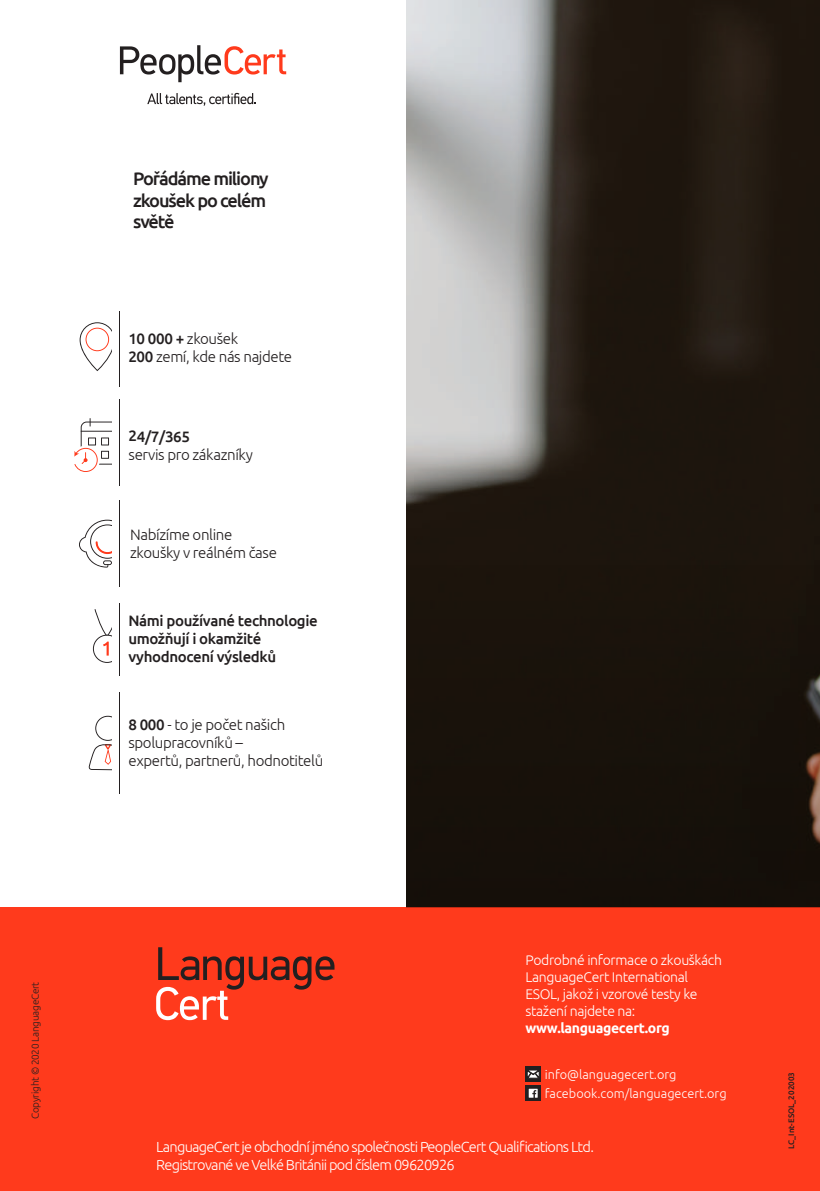
<style>
.page{position:relative;width:820px;height:1191px;background:#fff}
.page>*{position:absolute;margin:0;border:0;box-sizing:border-box;transform-origin:0 0}
.t1{font:500 18.2px/21.8px "Ubuntu";letter-spacing:-.06em;color:#231f20}
.t2{font:300 15px/18px "Ubuntu";letter-spacing:-.025em;color:#231f20}
.t3{font:500 15px/18px "Ubuntu";letter-spacing:-.025em;color:#231f20}
.t4{font:300 14.6px/18px "Ubuntu";letter-spacing:-.05em;color:#fff}
.t5{font:300 14px/16.8px "Ubuntu";letter-spacing:-.025em;color:#fff}
.t6{font:700 14px "Ubuntu";letter-spacing:-.025em;color:#fff}
.t7{font:300 12.8px/19.8px "Ubuntu";color:#fff}
.t8{font:300 10px "Ubuntu";letter-spacing:-.025em;color:#231f20}
.t9{font:500 8px "Ubuntu";color:#231f20}
.s1{font-weight:500}
</style>
<div class="page">
<img style="left:406px;top:0;width:414px;height:563px">
<div style="left:0;top:907px;width:820px;height:284px;background:#ff3a1c"></div>
<svg style="left:156px;top:947px;width:178px;height:73px"></svg>
<svg style="left:120px;top:45px;width:166px;height:37px"></svg>
<svg style="left:147px;top:93px;width:109px;height:13px"></svg>
<svg style="left:525px;top:1085px;width:16px;height:16px"></svg>
<svg style="left:529px;top:1088px;width:8px;height:9px"></svg>
<div style="left:525px;top:1066px;width:16px;height:16px;background:#231f20"></div>
<svg style="left:527px;top:1070px;width:12px;height:8px"></svg>
<div style="left:406px;top:563px;width:414px;height:344px;background:#18120b"></div>
<svg style="left:93px;top:609px;width:19px;height:54px"></svg>
<hr style="left:119px;top:603px;width:1px;height:72px;background:#231f20">
<svg style="left:79px;top:520px;width:33px;height:47px"></svg>
<svg style="left:103px;top:560px;width:9px;height:5px"></svg>
<svg style="left:74px;top:418px;width:38px;height:54px"></svg>
<svg style="left:80px;top:322px;width:32px;height:49px"></svg>
<hr style="left:119px;top:311px;width:1px;height:75px;background:#231f20">
<hr style="left:119px;top:399px;width:1px;height:86px;background:#231f20">
<hr style="left:119px;top:500px;width:1px;height:87px;background:#231f20">
<svg style="left:89px;top:716px;width:23px;height:54px"></svg>
<hr style="left:119px;top:692px;width:1px;height:102px;background:#231f20">
<p class="t8" style="left:29px;top:1119px;width:139px;rotate:-90deg">Copyright © 2020 LanguageCert</p>
<p class="t1" style="left:133px;top:167px;width:137px">Pořádáme miliony zkoušek po celém světě</p>
<p class="t2" style="left:128px;top:329px;width:165px"><span class="s1">10 000 +</span> zkoušek<br><span class="s1">200</span> zemí, kde nás najdete</p>
<p class="t3" style="left:129px;top:427px;width:63px">24/7/365</p>
<p class="t2" style="left:129px;top:445px;width:126px">servis pro zákazníky</p>
<p class="t2" style="left:130px;top:525px;width:148px">Nabízíme online zkoušky v reálném čase</p>
<p class="t3" style="left:128px;top:611px;width:191px">Námi používané technologie umožňují i okamžité vyhodnocení výsledků</p>
<p class="t2" style="left:128px;top:715px;width:196px"><span class="s1">8 000</span> - to je počet našich spolupracovníků –<br>expertů, partnerů, hodnotitelů</p>
<p class="t5" style="left:525px;top:951px;width:198px">Podrobné informace o zkouškách<br>LanguageCert International<br>ESOL, jakož i vzorové testy ke stažení najdete na:</p>
<p class="t6" style="left:525px;top:1019px;width:146px">www.languagecert.org</p>
<p class="t7" style="left:545px;top:1063px;width:183px">info@languagecert.org facebook.com/languagecert.org</p>
<p class="t4" style="left:156px;top:1137px;width:439px">LanguageCert je obchodní jméno společnosti PeopleCert Qualifications Ltd.<br>Registrované ve Velké Británii pod číslem 09620926</p>
<p class="t9" style="left:786px;top:1148px;width:78px;rotate:-90deg">LC_Int-ESOL_202003</p>
</div>
